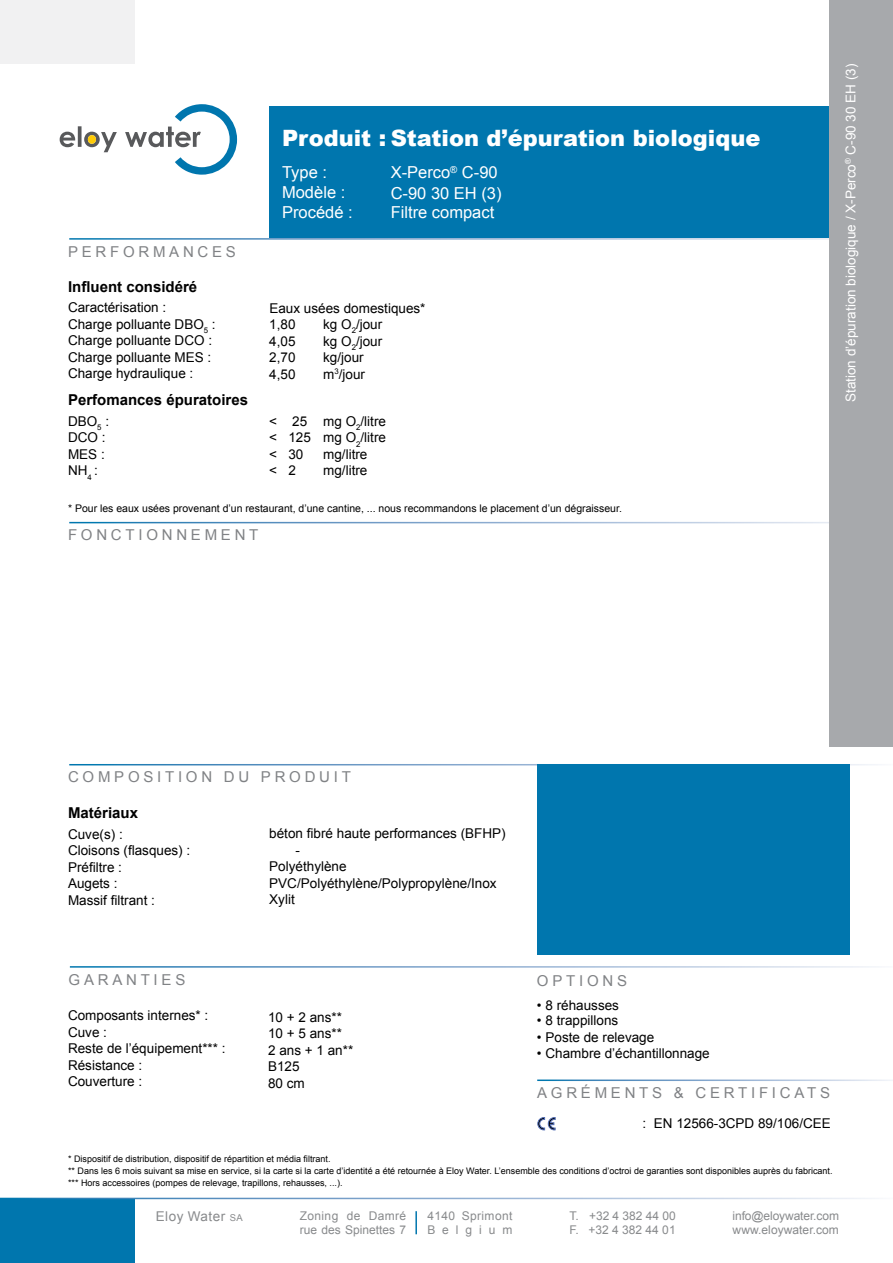
<style>
.page{position:relative;width:893px;height:1263px;background:#fff}
.page>*{position:absolute;margin:0;border:0;box-sizing:border-box;transform-origin:0 0}
.t1{font:900 22.5px "Arial";color:#fff}
.t2{font:16.5px/19.8px "Arial";color:#fff}
.t3{font:15px "Arial";letter-spacing:.25em;color:#808285}
.t4{font:700 15px "Arial";color:#000}
.déterminant{font:13.5px/16.5px "Arial";color:#000}
.déterminant-2{font:13.5px "Arial";color:#fff}
.t5{font:13.5px "Arial";letter-spacing:.035em;color:#888a8c}
.t6{font:12px/14.4px "Arial";letter-spacing:.005em;color:#888a8c}
.t7{font:12px/14.4px "Arial";letter-spacing:.03em;color:#888a8c}
.t8{font:10.5px "Arial";color:#000}
.t9{font:9px/12px "Arial";color:#000}
.s1{font-size:9.45px}
</style>
<div class="page">
<div style="left:0;top:1199px;width:135px;height:64px;background:#0076ae"></div>
<div style="left:0;top:0;width:135px;height:64px;background:#f1f1f2"></div>
<div style="left:269px;top:106px;width:624px;height:132px;background:#0076ae"></div>
<div style="left:829px;top:0;width:64px;height:746px;background:#a7a9ac"></div>
<svg style="left:60px;top:104px;width:177px;height:71px"></svg>
<hr style="left:415px;top:1211px;width:2px;height:23px;background:#0076ae">
<div style="left:537px;top:764px;width:313px;height:190px;background:#0076ae"></div>
<svg style="left:538px;top:1117px;width:17px;height:13px"></svg>
<p class="t3" style="left:68px;top:241px;width:169px">PERFORMANCES</p>
<p class="t4" style="left:68px;top:276px;width:131px">Influent considéré</p>
<p class="déterminant" style="left:68px;top:299px;width:149px">Caractérisation :<br>Charge polluante DBO<sub>5</sub> :<br>Charge polluante DCO :<br>Charge polluante MES :<br>Charge hydraulique :</p>
<p class="t4" style="left:68px;top:390px;width:182px">Perfomances épuratoires</p>
<p class="déterminant" style="left:68px;top:413px;width:43px">DBO<sub>5</sub> :<br>DCO :<br>MES :<br>NH<sub>4</sub> :</p>
<h1 class="t1" style="left:282px;top:121px;width:480px">Produit : Station d’épuration biologique</h1>
<p class="t2" style="left:282px;top:163px;width:72px">Type :<br>Modèle :<br>Procédé :</p>
<p class="t2" style="left:391px;top:162px;width:112px;line-height:21px">X-Perco<sup>®</sup> C-90<br>C-90 30 EH (3)</p>
<p class="t2" style="left:391px;top:202px;width:105px">Filtre compact</p>
<p class="déterminant" style="left:269px;top:300px;width:158px">Eaux usées domestiques*</p>
<p class="déterminant" style="left:269px;top:316px;width:28px">1,80</p>
<p class="déterminant" style="left:269px;top:333px;width:28px">4,05</p>
<p class="déterminant" style="left:269px;top:349px;width:28px">2,70</p>
<p class="déterminant" style="left:269px;top:366px;width:28px">4,50</p>
<p class="déterminant" style="left:269px;top:413px;width:39px">&lt; 25</p>
<p class="déterminant" style="left:269px;top:429px;width:43px">&lt; 125</p>
<p class="déterminant" style="left:269px;top:446px;width:36px">&lt; 30</p>
<p class="déterminant" style="left:269px;top:462px;width:28px">&lt; 2</p>
<p class="déterminant" style="left:323px;top:316px;width:61px">kg O<sub>2</sub>/jour kg O<sub>2</sub>/jour kg/jour m<sup>3</sup>/jour</p>
<p class="déterminant" style="left:323px;top:413px;width:64px">mg O<sub>2</sub>/litre mg O<sub>2</sub>/litre mg/litre mg/litre</p>
<p class="t8" style="left:68px;top:501px;width:555px">* Pour les eaux usées provenant d’un restaurant, d’une cantine, ... nous recommandons le placement d’un dégraisseur.</p>
<p class="t3" style="left:68px;top:525px;width:192px">FONCTIONNEMENT</p>
<p class="déterminant-2" style="left:842px;top:402px;width:340px;rotate:-90deg">Station d’épuration biologique / X-Perco<sup>®</sup> C-90 30 EH (3)</p>
<p class="t3" style="left:68px;top:767px;width:284px">COMPOSITION DU PRODUIT</p>
<p class="t4" style="left:68px;top:803px;width:72px">Matériaux</p>
<p class="déterminant" style="left:68px;top:826px;width:124px">Cuve(s) :<br>Cloisons (flasques) :<br>Préfiltre :<br>Augets :<br>Massif filtrant :</p>
<p class="déterminant" style="left:269px;top:825px;width:238px">béton fibré haute performances (BFHP)</p>
<p class="déterminant" style="left:296px;top:842px;width:6px">-</p>
<p class="déterminant" style="left:269px;top:858px;width:79px">Polyéthylène</p>
<p class="déterminant" style="left:269px;top:875px;width:229px">PVC/Polyéthylène/Polypropylène/Inox</p>
<p class="déterminant" style="left:269px;top:891px;width:27px">Xylit</p>
<p class="t3" style="left:69px;top:969px;width:118px">GARANTIES</p>
<p class="t3" style="left:537px;top:970px;width:92px">OPTIONS</p>
<p class="déterminant" style="left:68px;top:1007px;width:159px">Composants internes* :<br>Cuve :<br>Reste de l’équipement*** :<br>Résistance :<br>Couverture :</p>
<p class="déterminant" style="left:268px;top:1009px;width:75px">10 + 2 ans**</p>
<p class="déterminant" style="left:268px;top:1025px;width:75px">10 + 5 ans**</p>
<p class="déterminant" style="left:268px;top:1042px;width:87px">2 ans + 1 an**</p>
<p class="déterminant" style="left:268px;top:1058px;width:33px">B125</p>
<p class="déterminant" style="left:268px;top:1075px;width:38px">80 cm</p>
<p class="déterminant" style="left:537px;top:997px;width:84px">• 8 réhausses</p>
<p class="déterminant" style="left:537px;top:1012px;width:83px">• 8 trappillons</p>
<p class="déterminant" style="left:537px;top:1029px;width:119px">• Poste de relevage</p>
<p class="déterminant" style="left:537px;top:1045px;width:174px">• Chambre d’échantillonnage</p>
<p class="t3" style="left:537px;top:1083px;width:294px">AGRÉMENTS &amp; CERTIFICATS</p>
<p class="déterminant" style="left:643px;top:1115px;width:190px">: EN 12566-3CPD 89/106/CEE</p>
<p class="t9" style="left:68px;top:1153px;width:766px">* Dispositif de distribution, dispositif de répartition et média filtrant.<br>** Dans les 6 mois suivant sa mise en service, si la carte si la carte d’identité a été retournée à Eloy Water. L’ensemble des conditions d’octroi de garanties sont disponibles auprès du fabricant. *** Hors accessoires (pompes de relevage, trapillons, rehausses, ...).</p>
<p class="t5" style="left:156px;top:1207px;width:89px">Eloy Water <span class="s1">sa</span></p>
<p class="t6" style="left:569px;top:1208px;width:108px">T. +32 4 382 44 00<br>F. +32 4 382 44 01</p>
<p class="t6" style="left:733px;top:1208px;width:108px">info@eloywater.com www.eloywater.com</p>
<p class="t6" style="left:300px;top:1208px;width:108px">Zoning de Damré rue des Spinettes 7</p>
<p class="t7" style="left:427px;top:1208px;width:87px">4140 Sprimont<br>Belgium</p>
</div>
